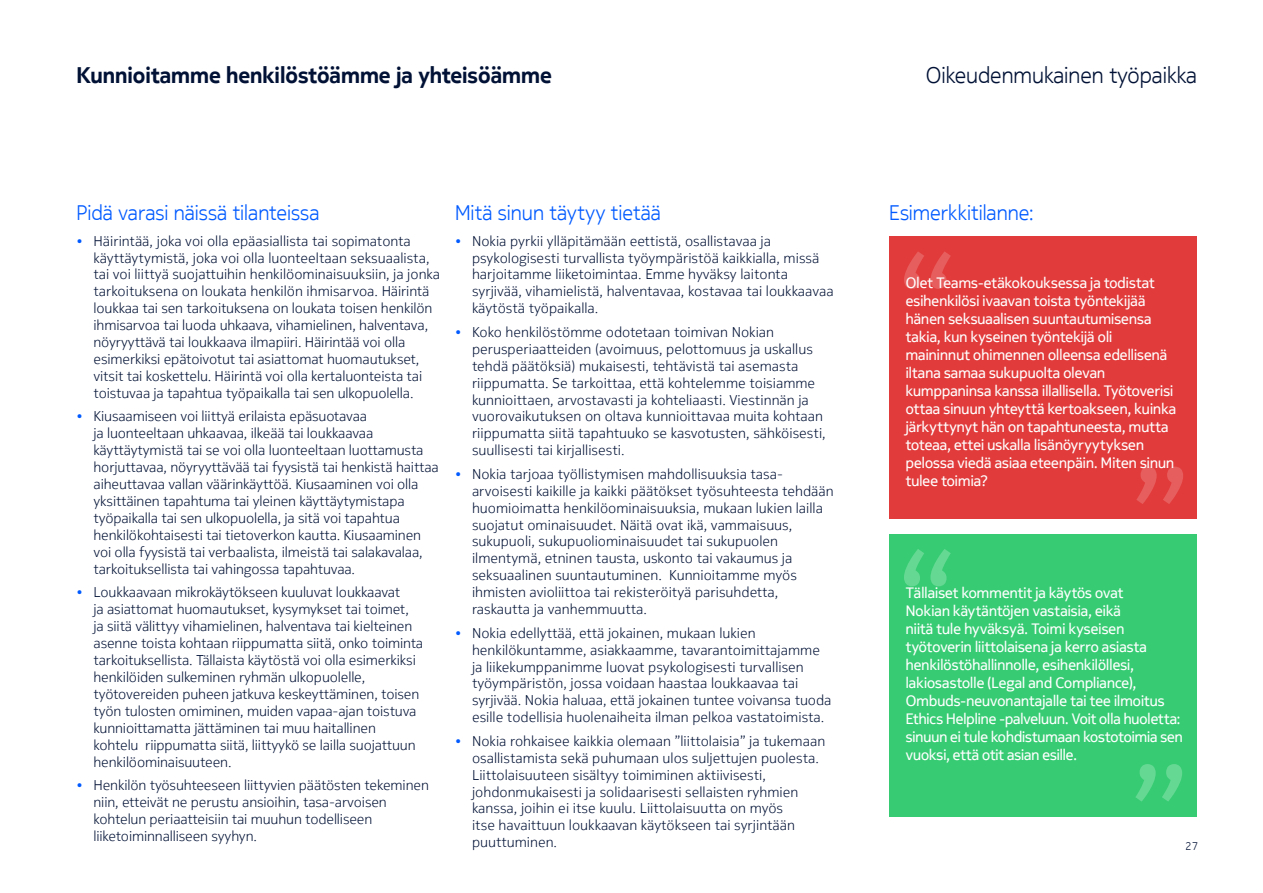
<style>
.page{position:relative;width:1263px;height:893px;background:#fff}
.page>*{position:absolute;margin:0;border:0;box-sizing:border-box;transform-origin:0 0}
.t1{font:700 22.5px "Nokia Pure Headline";color:#001135}
.t2{font:300 22.5px "Nokia Pure Headline";color:#001135}
.t3{font:300 21px "Nokia Pure Headline";color:#005aff}
.t4{font:15px/18px "Nokia Pure Headline";letter-spacing:.01em;color:#fff}
.t5{font:300 14.1px/17px "Nokia Pure Text";letter-spacing:-.01em;color:#001135}
.t6{font:300 11.25px "Nokia Pure Text";color:#001135}
.s1{color:#005aff}
</style>
<div class="page">
<div style="left:889px;top:534px;width:308px;height:282px;background:#37cc73"></div>
<svg style="left:1135px;top:764px;width:47px;height:37px"></svg>
<svg style="left:904px;top:549px;width:47px;height:37px"></svg>
<div style="left:889px;top:237px;width:308px;height:282px;background:#e23b3b"></div>
<svg style="left:1136px;top:467px;width:47px;height:37px"></svg>
<svg style="left:904px;top:251px;width:47px;height:38px"></svg>
<hr style="left:0;top:0;width:1px;height:410px;background:#757575">
<h1 class="t1" style="left:77px;top:61px;width:477px">Kunnioitamme henkilöstöämme ja yhteisöämme</h1>
<h2 class="t3" style="left:77px;top:200px;width:244px">Pidä varasi näissä tilanteissa</h2>
<p class="t5" style="left:94px;top:232px;width:348px;text-indent:-17px"><span class="s1">•</span> Häirintää, joka voi olla epäasiallista tai sopimatonta käyttäytymistä, joka voi olla luonteeltaan seksuaalista, tai voi liittyä suojattuihin henkilöominaisuuksiin, ja jonka tarkoituksena on loukata henkilön ihmisarvoa. Häirintä loukkaa tai sen tarkoituksena on loukata toisen henkilön ihmisarvoa tai luoda uhkaava, vihamielinen, halventava, nöyryyttävä tai loukkaava ilmapiiri. Häirintää voi olla esimerkiksi epätoivotut tai asiattomat huomautukset, vitsit tai koskettelu. Häirintä voi olla kertaluonteista tai toistuvaa ja tapahtua työpaikalla tai sen ulkopuolella.</p>
<p class="t5" style="left:94px;top:408px;width:347px;text-indent:-17px"><span class="s1">•</span> Kiusaamiseen voi liittyä erilaista epäsuotavaa<br>ja luonteeltaan uhkaavaa, ilkeää tai loukkaavaa käyttäytymistä tai se voi olla luonteeltaan luottamusta horjuttavaa, nöyryyttävää tai fyysistä tai henkistä haittaa aiheuttavaa vallan väärinkäyttöä. Kiusaaminen voi olla yksittäinen tapahtuma tai yleinen käyttäytymistapa työpaikalla tai sen ulkopuolella, ja sitä voi tapahtua henkilökohtaisesti tai tietoverkon kautta. Kiusaaminen voi olla fyysistä tai verbaalista, ilmeistä tai salakavalaa, tarkoituksellista tai vahingossa tapahtuvaa.</p>
<p class="t5" style="left:94px;top:584px;width:331px;text-indent:-17px"><span class="s1">•</span> Loukkaavaan mikrokäytökseen kuuluvat loukkaavat<br>ja asiattomat huomautukset, kysymykset tai toimet,<br>ja siitä välittyy vihamielinen, halventava tai kielteinen asenne toista kohtaan riippumatta siitä, onko toiminta tarkoituksellista. Tällaista käytöstä voi olla esimerkiksi henkilöiden sulkeminen ryhmän ulkopuolelle, työtovereiden puheen jatkuva keskeyttäminen, toisen työn tulosten omiminen, muiden vapaa-ajan toistuva kunnioittamatta jättäminen tai muu haitallinen kohtelu riippumatta siitä, liittyykö se lailla suojattuun henkilöominaisuuteen.</p>
<p class="t5" style="left:94px;top:777px;width:337px;text-indent:-17px"><span class="s1">•</span> Henkilön työsuhteeseen liittyvien päätösten tekeminen niin, etteivät ne perustu ansioihin, tasa-arvoisen kohtelun periaatteisiin tai muuhun todelliseen liiketoiminnalliseen syyhyn.</p>
<h2 class="t3" style="left:455px;top:200px;width:207px">Mitä sinun täytyy tietää</h2>
<p class="t5" style="left:472px;top:232px;width:363px;text-indent:-17px"><span class="s1">•</span> Nokia pyrkii ylläpitämään eettistä, osallistavaa ja psykologisesti turvallista työympäristöä kaikkialla, missä harjoitamme liiketoimintaa. Emme hyväksy laitonta syrjivää, vihamielistä, halventavaa, kostavaa tai loukkaavaa käytöstä työpaikalla.</p>
<p class="t5" style="left:472px;top:323px;width:355px;text-indent:-17px"><span class="s1">•</span> Koko henkilöstömme odotetaan toimivan Nokian perusperiaatteiden (avoimuus, pelottomuus ja uskallus tehdä päätöksiä) mukaisesti, tehtävistä tai asemasta riippumatta. Se tarkoittaa, että kohtelemme toisiamme kunnioittaen, arvostavasti ja kohteliaasti. Viestinnän ja vuorovaikutuksen on oltava kunnioittavaa muita kohtaan riippumatta siitä tapahtuuko se kasvotusten, sähköisesti, suullisesti tai kirjallisesti.</p>
<p class="t5" style="left:472px;top:465px;width:363px;text-indent:-17px"><span class="s1">•</span> Nokia tarjoaa työllistymisen mahdollisuuksia tasa&shy;arvoisesti kaikille ja kaikki päätökset työsuhteesta tehdään huomioimatta henkilöominaisuuksia, mukaan lukien lailla suojatut ominaisuudet. Näitä ovat ikä, vammaisuus, sukupuoli, sukupuoliominaisuudet tai sukupuolen ilmentymä, etninen tausta, uskonto tai vakaumus ja seksuaalinen suuntautuminen. Kunnioitamme myös ihmisten avioliittoa tai rekisteröityä parisuhdetta, raskautta ja vanhemmuutta.</p>
<p class="t5" style="left:472px;top:624px;width:361px;text-indent:-17px"><span class="s1">•</span> Nokia edellyttää, että jokainen, mukaan lukien henkilökuntamme, asiakkaamme, tavarantoimittajamme ja liikekumppanimme luovat psykologisesti turvallisen työympäristön, jossa voidaan haastaa loukkaavaa tai syrjivää. Nokia haluaa, että jokainen tuntee voivansa tuoda esille todellisia huolenaiheita ilman pelkoa vastatoimista.</p>
<p class="t5" style="left:472px;top:732px;width:355px;text-indent:-17px"><span class="s1">•</span> Nokia rohkaisee kaikkia olemaan ”liittolaisia” ja tukemaan osallistamista sekä puhumaan ulos suljettujen puolesta.<br>Liittolaisuuteen sisältyy toimiminen aktiivisesti, johdonmukaisesti ja solidaarisesti sellaisten ryhmien kanssa, joihin ei itse kuulu. Liittolaisuutta on myös<br>itse havaittuun loukkaavan käytökseen tai syrjintään puuttuminen.</p>
<h1 class="t2" style="left:926px;top:61px;width:273px">Oikeudenmukainen työpaikka</h1>
<h2 class="t3" style="left:889px;top:200px;width:146px">Esimerkkitilanne:</h2>
<p class="t4" style="left:906px;top:273px;width:272px">Olet Teams-etäkokouksessa ja todistat esihenkilösi ivaavan toista työntekijää hänen seksuaalisen suuntautumisensa takia, kun kyseinen työntekijä oli maininnut ohimennen olleensa edellisenä iltana samaa sukupuolta olevan kumppaninsa kanssa illallisella. Työtoverisi ottaa sinuun yhteyttä kertoakseen, kuinka järkyttynyt hän on tapahtuneesta, mutta toteaa, ettei uskalla lisänöyryytyksen pelossa viedä asiaa eteenpäin. Miten sinun tulee toimia?</p>
<p class="t4" style="left:906px;top:583px;width:278px">Tällaiset kommentit ja käytös ovat<br>Nokian käytäntöjen vastaisia, eikä<br>niitä tule hyväksyä. Toimi kyseisen työtoverin liittolaisena ja kerro asiasta henkilöstöhallinnolle, esihenkilöllesi, lakiosastolle (Legal and Compliance), Ombuds-neuvonantajalle tai tee ilmoitus Ethics Helpline -palveluun. Voit olla huoletta: sinuun ei tule kohdistumaan kostotoimia sen vuoksi, että otit asian esille.</p>
<p class="t6" style="left:1185px;top:839px;width:15px">27</p>
</div>
